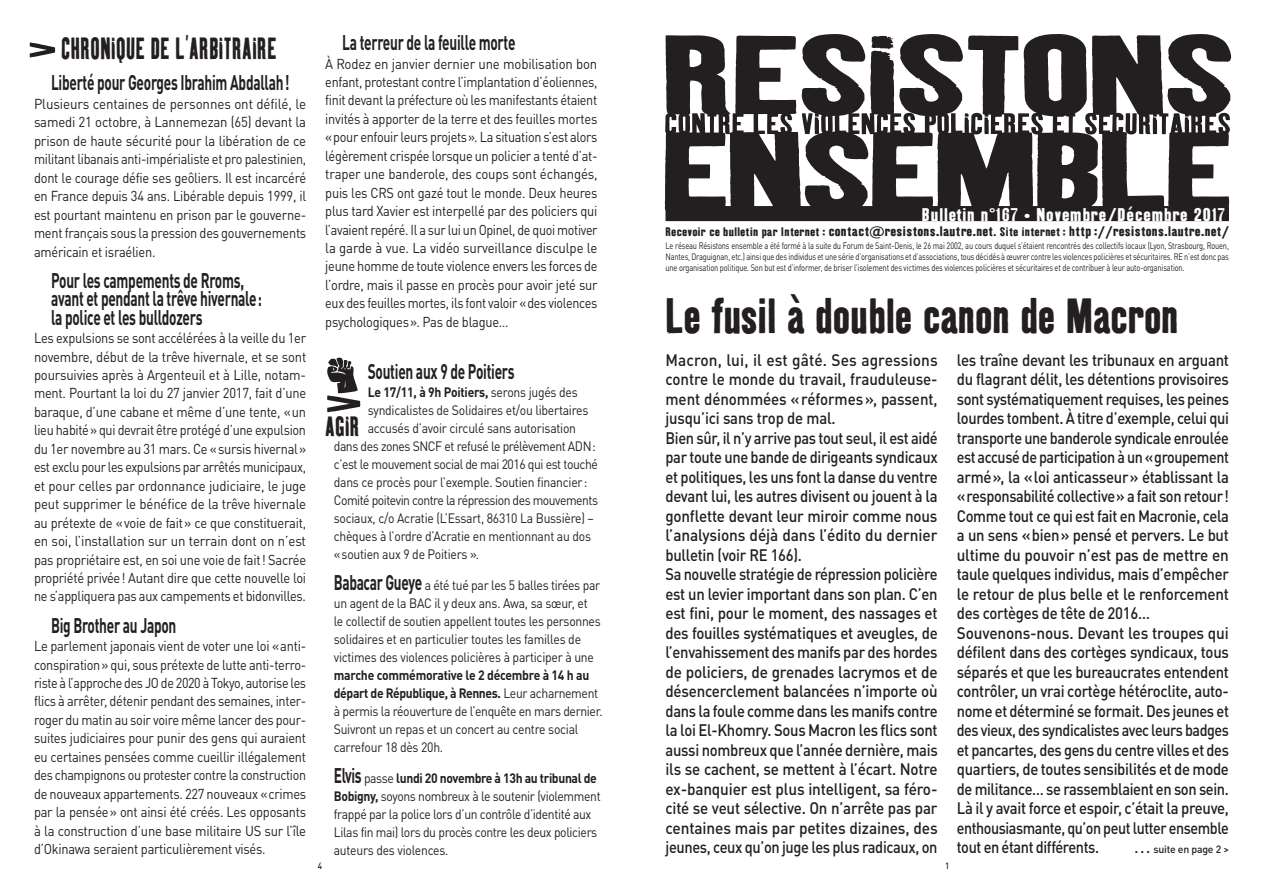
<style>
.page{position:relative;width:1263px;height:893px;background:#fff}
.page>*{position:absolute;margin:0;border:0;box-sizing:border-box;transform-origin:0 0}
.t1{font:48px "Kipp No 1";letter-spacing:.02em;color:#231f20}
.t2{font:29.7px "Kipp No 1";letter-spacing:.02em;color:#231f20;scale:.82 1}
.t3{font:27px "Kipp No 1";color:#231f20;scale:.9 1}
.t4{font:300 25.5px "DINOT";color:#231f20}
.t5{font:700 21px/18.5px "DINOT";letter-spacing:-.02em;color:#231f20;scale:.65 1}
.t6{font:17.85px "Kipp No 1";letter-spacing:.05em;color:#fff;scale:1.18 1}
.t7{font:500 16.5px/19.5px "DINOT";letter-spacing:-.02em;color:#231f20;scale:.91 1}
.t8{font:500 16.5px/19.5px "DINOT";letter-spacing:-.02em;color:#231f20;scale:.94 1}
.t9{font:14.25px/18.5px "DINOT";letter-spacing:-.02em;color:#231f20;text-align:justify;scale:.9 1}
.t10{font:14.25px/18.5px "DINOT";letter-spacing:-.02em;color:#231f20;text-align:justify;scale:.92 1}
.t11{font:14.25px/18.5px "DINOT";letter-spacing:-.02em;color:#231f20;text-align:justify;scale:.93 1}
.t12{font:13.5px/18px "DINOT";letter-spacing:-.025em;color:#231f20;scale:.9 1}
.t13{font:13.5px "Kipp No 1";letter-spacing:.03em;color:#231f20;scale:1.2 1}
.t14{font:700 13.5px "DINOT";letter-spacing:-.02em;color:#231f20;scale:.9 1}
.t15{font:500 10.5px "DINOT";letter-spacing:-.02em;color:#231f20}
.t16{font:9.3px/11.1px "DINOT";letter-spacing:-.02em;color:#231f20;text-align:justify;scale:.8 1}
.t17{font:500 9px "DINOT";color:#231f20;scale:.9 1}
.s1{font-weight:400}
.s2{font-weight:700;font-size:21px}
.s3{font-weight:700}
.s4{font-size:12px}
</style>
<div class="page">
<svg style="left:665px;top:34px;width:566px;height:187px;fill:#231f20"></svg>
<svg style="left:871px;top:36px;width:22px;height:13px"></svg>
<svg style="left:802px;top:113px;width:17px;height:21px"></svg>
<svg style="left:965px;top:113px;width:4px;height:4px"></svg>
<svg style="left:984px;top:117px;width:5px;height:17px"></svg>
<svg style="left:1125px;top:113px;width:12px;height:21px"></svg>
<svg style="left:1153px;top:117px;width:4px;height:17px"></svg>
<svg style="left:30px;top:43px;width:25px;height:14px"></svg>
<svg style="left:327px;top:357px;width:33px;height:55px"></svg>
<h2 class="t2" style="left:61px;top:30px;width:264px">chronique de l’arbitraire</h2>
<h3 class="t5" style="left:51px;top:73px;width:368px">Liberté pour Georges Ibrahim Abdallah!</h3>
<p class="t11" style="left:34px;top:94px;width:294px">Plusieurs centaines de personnes ont défilé, le samedi 21 octobre, à Lannemezan (65) devant la prison de haute sécurité pour la libération de ce militant libanais anti-impérialiste et pro palestinien, dont le courage défie ses geôliers. Il est incarcéré en France depuis 34 ans. Libérable depuis 1999, il est pourtant maintenu en prison par le gouverne&shy;ment français sous la pression des gouvernements américain et israélien.</p>
<h3 class="t5" style="left:51px;top:270px;width:326px">Pour les campements de Rroms, avant et pendant la trêve hivernale: la police et les bulldozers</h3>
<p class="t9" style="left:34px;top:328px;width:304px">Les expulsions se sont accélérées à la veille du 1er novembre, début de la trêve hivernale, et se sont poursuivies après à Argenteuil et à Lille, notam&shy;ment. Pourtant la loi du 27 janvier 2017, fait d’une baraque, d’une cabane et même d’une tente, «un lieu habité» qui devrait être protégé d’une expulsion du 1er novembre au 31 mars. Ce «sursis hivernal» est exclu pour les expulsions par arrêtés municipaux, et pour celles par ordonnance judiciaire, le juge peut supprimer le bénéfice de la trêve hivernale au prétexte de «voie de fait» ce que constituerait, en soi, l’installation sur un terrain dont on n’est pas propriétaire est, en soi une voie de fait! Sacrée propriété privée! Autant dire que cette nouvelle loi ne s’appliquera pas aux campements et bidonvilles.</p>
<h3 class="t5" style="left:51px;top:615px;width:194px">Big Brother au Japon</h3>
<p class="t9" style="left:34px;top:636px;width:304px">Le parlement japonais vient de voter une loi «anti&shy;conspiration» qui, sous prétexte de lutte anti-terro&shy;riste à l’approche des JO de 2020 à Tokyo, autorise les flics à arrêter, détenir pendant des semaines, inter&shy;roger du matin au soir voire même lancer des pour&shy;suites judiciaires pour punir des gens qui auraient eu certaines pensées comme cueillir illégalement des champignons ou protester contre la construction de nouveaux appartements. 227 nouveaux «crimes par la pensée» ont ainsi été créés. Les opposants à la construction d’une base militaire US sur l’île d’Okinawa seraient particulièrement visés.</p>
<h3 class="t5" style="left:342px;top:33px;width:268px">La terreur de la feuille morte</h3>
<p class="t10" style="left:325px;top:54px;width:297px">À Rodez en janvier dernier une mobilisation bon enfant, protestant contre l’implantation d’éoliennes, finit devant la préfecture où les manifestants étaient invités à apporter de la terre et des feuilles mortes «pour enfouir leurs projets». La situation s’est alors légèrement crispée lorsque un policier a tenté d’at&shy;traper une banderole, des coups sont échangés, puis les CRS ont gazé tout le monde. Deux heures plus tard Xavier est interpellé par des policiers qui l’avaient repéré. Il a sur lui un Opinel, de quoi motiver la garde à vue. La vidéo surveillance disculpe le jeune homme de toute violence envers les forces de l’ordre, mais il passe en procès pour avoir jeté sur eux des feuilles mortes, ils font valoir «des violences psychologiques». Pas de blague…</p>
<h3 class="t5" style="left:368px;top:362px;width:227px">Soutien aux 9 de Poitiers</h3>
<p class="t14" style="left:368px;top:383px;width:235px">Le 17/11, à 9h Poitiers, <span class="s1">serons jugés des</span></p>
<p class="t12" style="left:368px;top:401px;width:247px">syndicalistes de Solidaires et/ou libertaires</p>
<p class="t12" style="left:368px;top:419px;width:233px">accusés d’avoir circulé sans autorisation</p>
<p class="t12" style="left:334px;top:437px;width:293px">dans des zones SNCF et refusé le prélèvement ADN:</p>
<p class="t12" style="left:334px;top:455px;width:295px">c’est le mouvement social de mai 2016 qui est touché</p>
<p class="t12" style="left:334px;top:473px;width:283px">dans ce procès pour l’exemple. Soutien financier:</p>
<p class="t12" style="left:334px;top:491px;width:295px">Comité poitevin contre la répression des mouvements</p>
<p class="t12" style="left:334px;top:509px;width:291px">sociaux, c/o Acratie (L’Essart, 86310 La Bussière) –</p>
<p class="t12" style="left:334px;top:527px;width:287px">chèques à l’ordre d’Acratie en mentionnant au dos</p>
<p class="t12" style="left:334px;top:545px;width:163px">«soutien aux 9 de Poitiers ».</p>
<p class="t12" style="left:334px;top:576px;width:298px"><span class="s2">Babacar Gueye</span> a été tué par les 5 balles tirées par un agent de la BAC il y deux ans. Awa, sa sœur, et le collectif de soutien appellent toutes les personnes solidaires et en particulier toutes les familles de victimes des violences policières à participer à une</p>
<p class="t12" style="left:334px;top:666px;width:300px"><span class="s3">marche commémorative le 2 décembre à 14 h au départ de République, à Rennes.</span> Leur acharnement à permis la réouverture de l’enquête en mars dernier.<br>Suivront un repas et un concert au centre social carrefour 18 dès 20h.</p>
<p class="t12" style="left:334px;top:768px;width:298px"><span class="s2">Elvis</span> passe <span class="s3">lundi 20 novembre à 13h au tribunal de Bobigny,</span> soyons nombreux à le soutenir (violemment frappé par la police lors d’un contrôle d’identité aux Lilas fin mai) lors du procès contre les deux policiers auteurs des violences.</p>
<h3 class="t3" style="left:325px;top:410px;width:39px">AGIR</h3>
<p class="t6" style="left:922px;top:204px;width:258px">Bulletin n°167 • Novembre/Décembre 2017</p>
<p class="t13" style="left:665px;top:223px;width:471px"><span class="s4">Recevoir ce bulletin par lnternet :</span> contact@resistons.lautre.net<span class="s4">. Site internet :</span> http ://resistons.lautre.net/</p>
<p class="t16" style="left:665px;top:240px;width:706px">Le réseau Résistons ensemble a été formé à la suite du Forum de Saint-Denis, le 26 mai 2002, au cours duquel s’étaient rencontrés des collectifs locaux (Lyon, Strasbourg, Rouen, Nantes, Draguignan, etc.) ainsi que des individus et une série d’organisations et d’associations, tous décidés à œuvrer contre les violences policières et sécuritaires. RE n’est donc pas une organisation politique. Son but est d’informer, de briser l’isolement des victimes des violences policières et sécuritaires et de contribuer à leur auto-organisation.</p>
<h1 class="t1" style="left:665px;top:286px;width:514px">Le fusil à double canon de Macron</h1>
<p class="t8" style="left:665px;top:349px;width:291px">Macron, lui, il est gâté. Ses agressions contre le monde du travail, frauduleuse&shy;ment dénommées «réformes», passent, jusqu’ici sans trop de mal.<br>Bien sûr, il n’y arrive pas tout seul, il est aidé par toute une bande de dirigeants syndicaux et politiques, les uns font la danse du ventre devant lui, les autres divisent ou jouent à la gonflette devant leur miroir comme nous l’analysions déjà dans l’édito du dernier bulletin (voir RE 166).<br>Sa nouvelle stratégie de répression policière est un levier important dans son plan. C’en est fini, pour le moment, des nassages et des fouilles systématiques et aveugles, de l’envahissement des manifs par des hordes de policiers, de grenades lacrymos et de désencerclement balancées n’importe où dans la foule comme dans les manifs contre la loi El-Khomry. Sous Macron les flics sont aussi nombreux que l’année dernière, mais ils se cachent, se mettent à l’écart. Notre ex-banquier est plus intelligent, sa féro&shy;cité se veut sélective. On n’arrête pas par centaines mais par petites dizaines, des jeunes, ceux qu’on juge les plus radicaux, on</p>
<p class="t7" style="left:957px;top:349px;width:301px">les traîne devant les tribunaux en arguant du flagrant délit, les détentions provisoires sont systématiquement requises, les peines lourdes tombent. À titre d’exemple, celui qui transporte une banderole syndicale enroulée est accusé de participation à un «groupement armé», la «loi anticasseur» établissant la «responsabilité collective» a fait son retour!<br>Comme tout ce qui est fait en Macronie, cela a un sens «bien» pensé et pervers. Le but ultime du pouvoir n’est pas de mettre en taule quelques individus, mais d’empêcher le retour de plus belle et le renforcement des cortèges de tête de 2016… Souvenons-nous. Devant les troupes qui défilent dans des cortèges syndicaux, tous séparés et que les bureaucrates entendent contrôler, un vrai cortège hétéroclite, auto&shy;nome et déterminé se formait. Des jeunes et des vieux, des syndicalistes avec leurs badges et pancartes, des gens du centre villes et des quartiers, de toutes sensibilités et de mode de militance… se rassemblaient en son sein.<br>Là il y avait force et espoir, c’était la preuve, enthousiasmante, qu’on peut lutter ensemble tout en étant différents.</p>
<h3 class="t4" style="left:1133px;top:828px;width:20px">…</h3>
<p class="t15" style="left:1153px;top:842px;width:77px">suite en page 2 &gt;</p>
<p class="t17" style="left:318px;top:860px;width:6px">4</p>
<p class="t17" style="left:945px;top:860px;width:6px">1</p>
</div>
